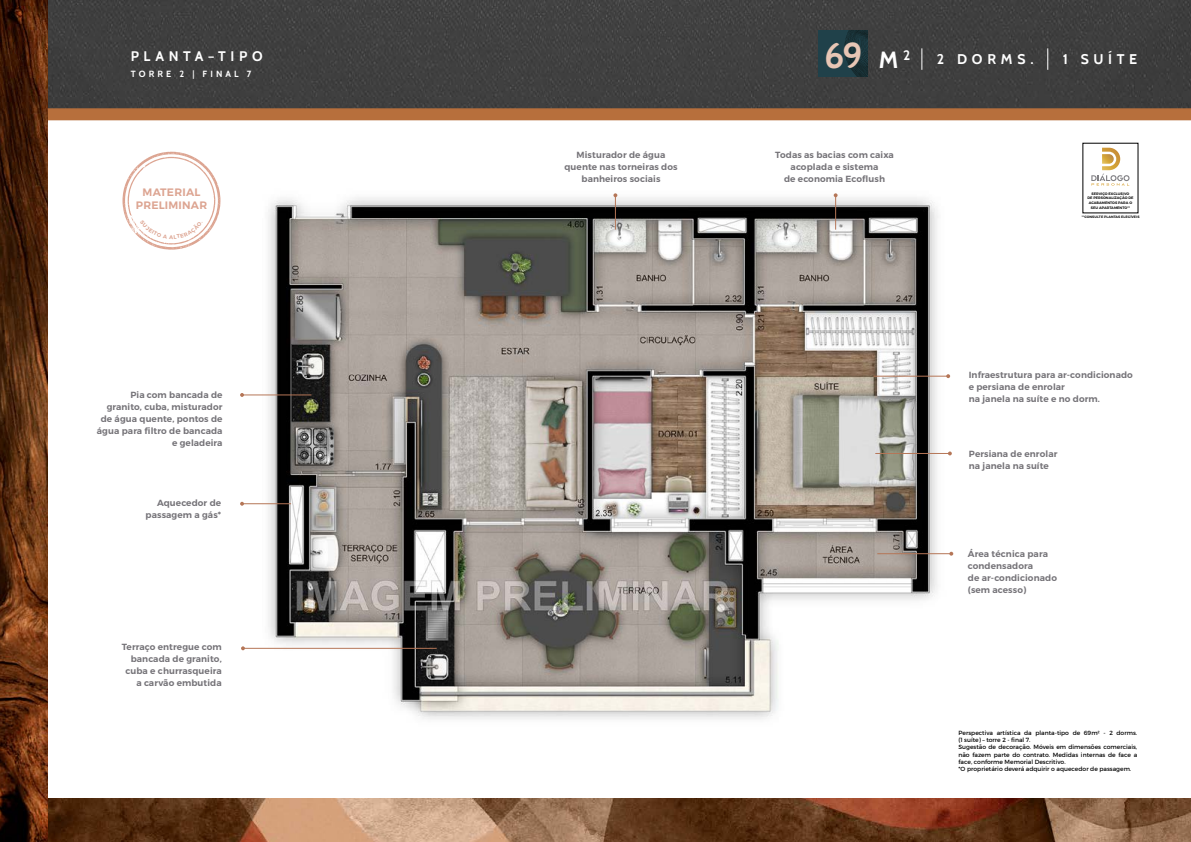
<style>
.page{position:relative;width:1191px;height:842px;background:#fff}
.page>*{position:absolute;margin:0;border:0;box-sizing:border-box;transform-origin:0 0}
.t1{font:36px "Alvesto";color:#e8c6b5}
.t2{font:14.1px "Alvesto";letter-spacing:.33em;color:#fff}
.t3{font:13.9px "Alvesto";letter-spacing:.33em;color:#fff}
.t4{font:600 10.8px/12.4px "Montserrat";letter-spacing:.02em;color:#ba4923;text-align:center}
.t5{font:9px "Alvesto";letter-spacing:.345em;color:#fff}
.t6{font:600 8.9px/12px "Montserrat";letter-spacing:.01em;color:#757378;text-align:right}
.t7{font:6px/7.2px "Montserrat";color:#000}
.t8{font:600 3.5px/4.7px "Montserrat";letter-spacing:.01em;color:#000;text-align:center}
.t9{font:600 3.4px "Montserrat";letter-spacing:.02em;color:#000}
.s1{font-size:23.5px;color:#fff}
</style>
<div class="page">
<div style="left:48px;top:0;width:1143px;height:108px;background:#3f3f3f"></div>
<img style="left:48px;top:799px;width:1143px;height:43px">
<svg style="left:48px;top:108px;width:1143px;height:12px"></svg>
<img style="left:250px;top:194px;width:704px;height:525px">
<div style="left:818px;top:31px;width:49px;height:46px;background:#20414a"></div>
<svg style="left:844px;top:31px;width:23px;height:46px"></svg>
<svg style="left:921px;top:48px;width:1px;height:22px"></svg>
<svg style="left:1047px;top:48px;width:1px;height:22px"></svg>
<svg style="left:1091px;top:148px;width:38px;height:38px"></svg>
<img style="left:0;top:0;width:48px;height:842px">
<hr style="left:242px;top:394px;width:69px;height:1px;background:#b57657">
<svg style="left:240px;top:393px;width:4px;height:4px"></svg>
<hr style="left:242px;top:503px;width:49px;height:1px;background:#b57657">
<svg style="left:240px;top:502px;width:4px;height:4px"></svg>
<hr style="left:243px;top:648px;width:194px;height:1px;background:#b57657">
<svg style="left:241px;top:646px;width:4px;height:4px"></svg>
<hr style="left:877px;top:553px;width:74px;height:1px;background:#b57657">
<svg style="left:949px;top:552px;width:4px;height:4px"></svg>
<hr style="left:875px;top:453px;width:75px;height:1px;background:#b57657">
<hr style="left:873px;top:376px;width:75px;height:1px;background:#b57657">
<svg style="left:946px;top:374px;width:4px;height:4px"></svg>
<hr style="left:835px;top:195px;width:1px;height:35px;background:#b57657">
<svg style="left:833px;top:193px;width:4px;height:4px"></svg>
<hr style="left:615px;top:195px;width:1px;height:35px;background:#b57657">
<svg style="left:613px;top:193px;width:4px;height:4px"></svg>
<svg style="left:122px;top:152px;width:98px;height:98px"></svg>
<h3 class="t3" style="left:131px;top:47px;width:133px">PLANTA–TIPO</h3>
<h1 class="t1" style="left:824px;top:34px;width:88px">69 <span class="s1">M</span><sup>2</sup></h1>
<h2 class="t2" style="left:937px;top:51px;width:98px">2 DORMS.</h2>
<h2 class="t2" style="left:1062px;top:51px;width:76px">1 SUÍTE</h2>
<p class="t5" style="left:131px;top:69px;width:122px">TORRE 2 | FINAL 7</p>
<p class="t4" style="left:136px;top:186px;width:73px">MATERIAL<br>PRELIMINAR</p>
<p class="t6" style="left:97px;top:389px;width:127px">Pia com bancada de granito, cuba, misturador de água quente, pontos de água para filtro de bancada e geladeira</p>
<p class="t6" style="left:146px;top:496px;width:77px">Aquecedor de passagem a gás*</p>
<p class="t6" style="left:122px;top:640px;width:101px">Terraço entregue com bancada de granito, cuba e churrasqueira a carvão embutida</p>
<p class="t6" style="left:564px;top:149px;width:115px;text-align:center">Misturador de água quente nas torneiras dos banheiros sociais</p>
<p class="t6" style="left:775px;top:149px;width:120px;text-align:center">Todas as bacias com caixa acoplada e sistema<br>de economia Ecoflush</p>
<p class="t8" style="left:1087px;top:191px;width:48px">SERVIÇO EXCLUSIVO<br>DE PERSONALIZAÇÃO DE<br>ACABAMENTOS PARA O<br>SEU APARTAMENTO**</p>
<p class="t9" style="left:1081px;top:214px;width:59px">**CONSULTE PLANTAS ELEGÍVEIS</p>
<p class="t6" style="left:968px;top:369px;width:166px;text-align:left">Infraestrutura para ar-condicionado e persiana de enrolar<br>na janela na suíte e no dorm.</p>
<p class="t6" style="left:969px;top:447px;width:90px;text-align:left">Persiana de enrolar na janela na suíte</p>
<p class="t6" style="left:968px;top:548px;width:91px;text-align:left">Área técnica para condensadora<br>de ar-condicionado (sem acesso)</p>
<p class="t7" style="left:958px;top:729px;width:180px">Perspectiva artística da planta-tipo de 69m² - 2 dorms. (1 suíte) – torre 2 - final 7.<br>Sugestão de decoração. Móveis em dimensões comerciais, não fazem parte do contrato. Medidas internas de face a face, conforme Memorial Descritivo.<br>*O proprietário deverá adquirir o aquecedor de passagem.</p>
</div>
